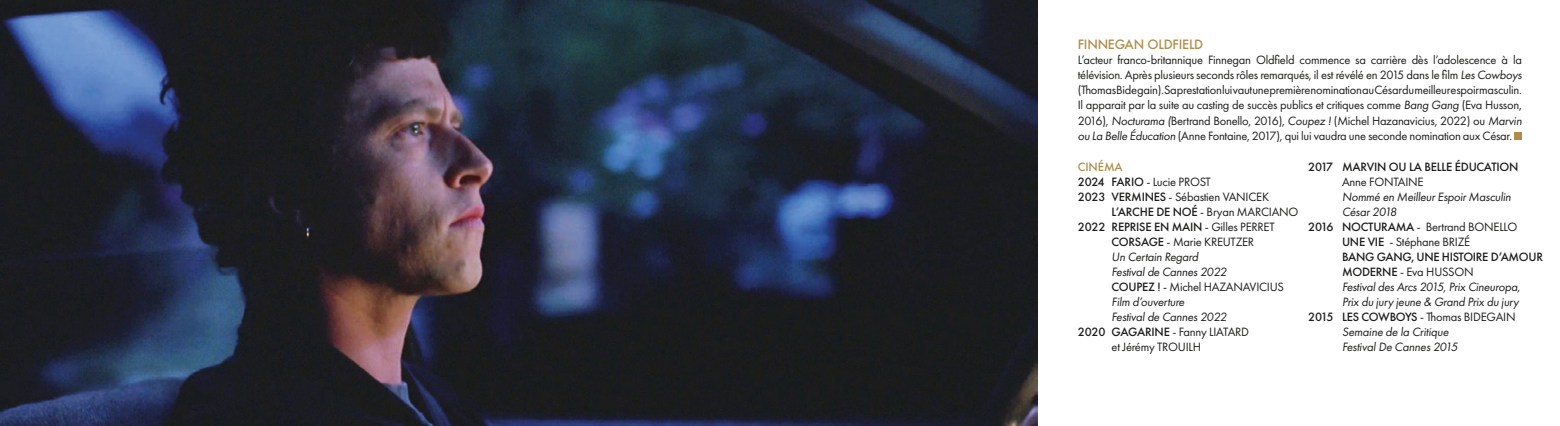
<style>
.page{position:relative;width:1560px;height:426px;background:#fff}
.page>*{position:absolute;margin:0;border:0;box-sizing:border-box;transform-origin:0 0}
.t1{font:12.5px/15px "Futura PT";letter-spacing:-.02em;color:#1d1d1b}
.t2{font:500 12.5px "Futura PT";letter-spacing:-.02em;color:#1d1d1b}
.t3{font:500 12.5px "Futura";letter-spacing:-.02em;color:#b08d49}
.t4{font:500 12.5px "Futura PT";letter-spacing:-.01em;color:#b08d49}
.s1{font-weight:500}
.s2{font-weight:400}
</style>
<div class="page">
<img style="left:0;top:0;width:1037px;height:425px">
<div style="left:1513px;top:132px;width:8px;height:7px;background:#b08d49"></div>
<p class="t3" style="left:1077px;top:36px;width:127px">FINNEGAN OLDFIELD</p>
<p class="t1" style="left:1077px;top:53px;width:447px">L’acteur franco-britannique Finnegan Oldfield commence sa carrière dès l’adolescence à la télévision. Après plusieurs seconds rôles remarqués, il est révélé en 2015 dans le film Les Cowboys (Thomas Bidegain). Sa prestation lui vaut une première nomination au César du meilleur espoir masculin.<br>Il apparait par la suite au casting de succès publics et critiques comme Bang Gang (Eva Husson, 2016), Nocturama (Bertrand Bonello, 2016), Coupez ! (Michel Hazanavicius, 2022) ou Marvin ou La Belle Éducation (Anne Fontaine, 2017), qui lui vaudra une seconde nomination aux César.</p>
<p class="t4" style="left:1077px;top:159px;width:46px">CINÉMA</p>
<p class="t1" style="left:1077px;top:174px;width:134px"><span class="s1">2024 FARIO</span> - Lucie PROST</p>
<p class="t1" style="left:1077px;top:189px;width:193px"><span class="s1">2023 VERMINES</span> - Sébastien VANICEK</p>
<p class="t1" style="left:1111px;top:204px;width:188px"><span class="s1">L’ARCHE DE NOÉ</span> - Bryan MARCIANO</p>
<p class="t2" style="left:1077px;top:219px;width:198px">2022 REPRISE EN MAIN <span class="s2">- Gilles PERRET</span></p>
<p class="t1" style="left:1111px;top:234px;width:144px"><span class="s1">CORSAGE</span> - Marie KREUTZER</p>
<p class="t1" style="left:1111px;top:249px;width:90px">Un Certain Regard</p>
<p class="t1" style="left:1111px;top:264px;width:119px">Festivalde Cannes 2022</p>
<p class="t1" style="left:1111px;top:279px;width:174px"><span class="s1">COUPEZ !</span> - Michel HAZANAVICIUS</p>
<p class="t1" style="left:1111px;top:294px;width:76px">Film d’ouverture</p>
<p class="t1" style="left:1111px;top:309px;width:119px">Festivalde Cannes 2022</p>
<p class="t1" style="left:1077px;top:324px;width:173px"><span class="s1">2020 GAGARINE</span> - Fanny LIATARD</p>
<p class="t1" style="left:1111px;top:339px;width:91px">et Jérémy TROUILH</p>
<p class="t2" style="left:1307px;top:159px;width:212px">2017 MARVIN OU LA BELLE ÉDUCATION</p>
<p class="t1" style="left:1341px;top:174px;width:83px">Anne FONTAINE</p>
<p class="t1" style="left:1341px;top:189px;width:172px">Nommé en MeilleurEspoirMasculin</p>
<p class="t1" style="left:1341px;top:204px;width:58px">César2018</p>
<p class="t1" style="left:1307px;top:219px;width:210px"><span class="s1">2016 NOCTURAMA</span> - Bertrand BONELLO</p>
<p class="t1" style="left:1341px;top:234px;width:130px"><span class="s1">UNE VIE</span> - Stéphane BRIZÉ</p>
<p class="t2" style="left:1341px;top:249px;width:202px">BANG GANG, UNE HISTOIRE D’AMOUR</p>
<p class="t1" style="left:1341px;top:264px;width:133px"><span class="s1">MODERNE</span> - Eva HUSSON</p>
<p class="t1" style="left:1341px;top:279px;width:181px">Festivaldes Arcs 2015,Prix Cineuropa,</p>
<p class="t1" style="left:1341px;top:294px;width:180px">Prix du jury jeune &amp; Grand Prix du jury</p>
<p class="t1" style="left:1307px;top:309px;width:209px"><span class="s1">2015 LES COWBOYS</span> - Thomas BIDEGAIN</p>
<p class="t1" style="left:1341px;top:324px;width:110px">Semaine de la Critique</p>
<p class="t1" style="left:1341px;top:339px;width:119px">FestivalDe Cannes 2015</p>
</div>
